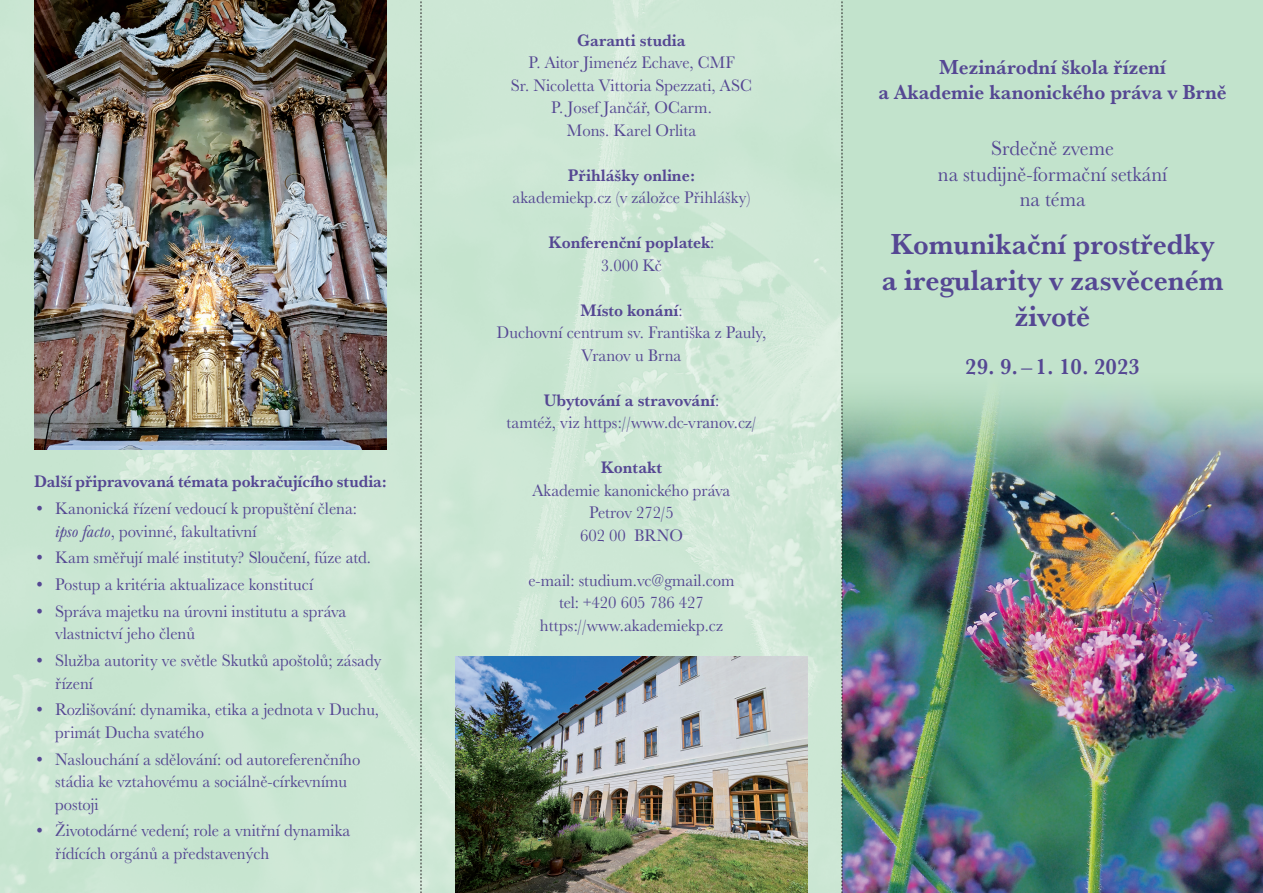
<style>
.page{position:relative;width:1263px;height:893px;background:#fff}
.page>*{position:absolute;margin:0;border:0;box-sizing:border-box;transform-origin:0 0}
.t1{font:700 30px/36px "Baskerville URW";color:#554793;text-align:center;scale:.96 1}
.t2{font:700 22.5px "Baskerville URW";color:#554793;scale:.96 1}
.t3{font:700 21px/25.2px "Baskerville URW";color:#554793;text-align:center;scale:.96 1}
.t4{font:21px/25.2px "Baskerville URW";color:#554793;text-align:center;scale:.96 1}
.t5{font:17.25px/22.5px "Baskerville URW";color:#554793;scale:.96 1}
.t6{font:700 17.25px/22.5px "Baskerville URW";color:#554793;text-align:center;scale:.96 1}
.t7{font:700 17.25px "Baskerville URW";color:#554793;scale:.95 1}
.s1{font-style:italic}
.s2{font-weight:400}
.s3{font-weight:700}
</style>
<div class="page">
<img style="left:0;top:0;width:842px;height:893px">
<div style="left:842px;top:0;width:421px;height:372px;background:#c2e3cc"></div>
<img style="left:843px;top:490px;width:420px;height:403px">
<img style="left:843px;top:372px;width:420px;height:118px">
<img style="left:34px;top:0;width:353px;height:449px">
<img style="left:455px;top:657px;width:353px;height:236px">
<svg style="left:421px;top:0;width:1px;height:893px"></svg>
<svg style="left:842px;top:1px;width:1px;height:892px"></svg>
<p class="t7" style="left:34px;top:469px;width:373px">Další připravovaná témata pokračujícího studia:</p>
<p class="t5" style="left:55px;top:497px;width:316px;text-indent:-21px">• Kanonická řízení vedoucí k propuštění člena: <span class="s1">ipso facto</span>, povinné, fakultativní</p>
<p class="t5" style="left:34px;top:546px;width:353px">• Kam směřují malé instituty? Sloučení, fúze atd.</p>
<p class="t5" style="left:34px;top:573px;width:292px">• Postup a kritéria aktualizace konstitucí</p>
<p class="t5" style="left:55px;top:599px;width:305px;text-indent:-21px">• Správa majetku na úrovni institutu a správa vlastnictví jeho členů</p>
<p class="t5" style="left:55px;top:649px;width:341px;text-indent:-21px">• Služba autority ve světle Skutků apoštolů; zásady řízení</p>
<p class="t5" style="left:55px;top:698px;width:339px;text-indent:-21px">• Rozlišování: dynamika, etika a jednota v Duchu, primát Ducha svatého</p>
<p class="t5" style="left:55px;top:747px;width:319px;text-indent:-21px">• Naslouchání a sdělování: od autoreferenčního stádia ke vztahovému a sociálně-církevnímu postoji</p>
<p class="t5" style="left:55px;top:819px;width:309px;text-indent:-21px">• Životodárné vedení; role a vnitřní dynamika řídících orgánů a představených</p>
<p class="t6" style="left:577px;top:28px;width:115px">Garanti studia</p>
<p class="t5" style="left:511px;top:51px;width:253px;text-align:center">P. Aitor Jimenéz Echave, CMF<br>Sr. Nicoletta Vittoria Spezzati, ASC<br>P. Josef Jančář, OCarm.<br>Mons. Karel Orlita</p>
<p class="t6" style="left:568px;top:163px;width:134px">Přihlášky online:</p>
<p class="t5" style="left:513px;top:186px;width:249px">akademiekp.cz (v záložce Přihlášky)</p>
<p class="t6" style="left:549px;top:231px;width:174px">Konferenční poplatek<span class="s2">:<br>3.000 Kč</span></p>
<p class="t5" style="left:497px;top:298px;width:283px;text-align:center"><span class="s3">Místo konání</span>:<br>Duchovní centrum sv. Františka z Pauly,<br>Vranov u Brna</p>
<p class="t5" style="left:506px;top:388px;width:262px;text-align:center"><span class="s3">Ubytování a stravování</span>:<br>tamtéž, viz https://www.dc-vranov.cz/</p>
<p class="t6" style="left:601px;top:456px;width:65px">Kontakt</p>
<p class="t5" style="left:533px;top:478px;width:208px;text-align:center">Akademie kanonického práva<br>Petrov 272/5<br>602 00 BRNO</p>
<p class="t5" style="left:528px;top:568px;width:216px;text-align:center">e-mail: studium.vc@gmail.com tel: +420 605 786 427 https://www.akademiekp.cz</p>
<p class="t3" style="left:878px;top:54px;width:364px">Mezinárodní škola řízení<br>a Akademie kanonického práva v Brně</p>
<p class="t4" style="left:938px;top:135px;width:241px">Srdečně zveme<br>na studijně-formační setkání na téma</p>
<h1 class="t1" style="left:882px;top:225px;width:358px">Komunikační prostředky a iregularity v zasvěceném životě</h1>
<h2 class="t2" style="left:965px;top:350px;width:184px">29. 9.–1. 10. 2023</h2>
</div>
